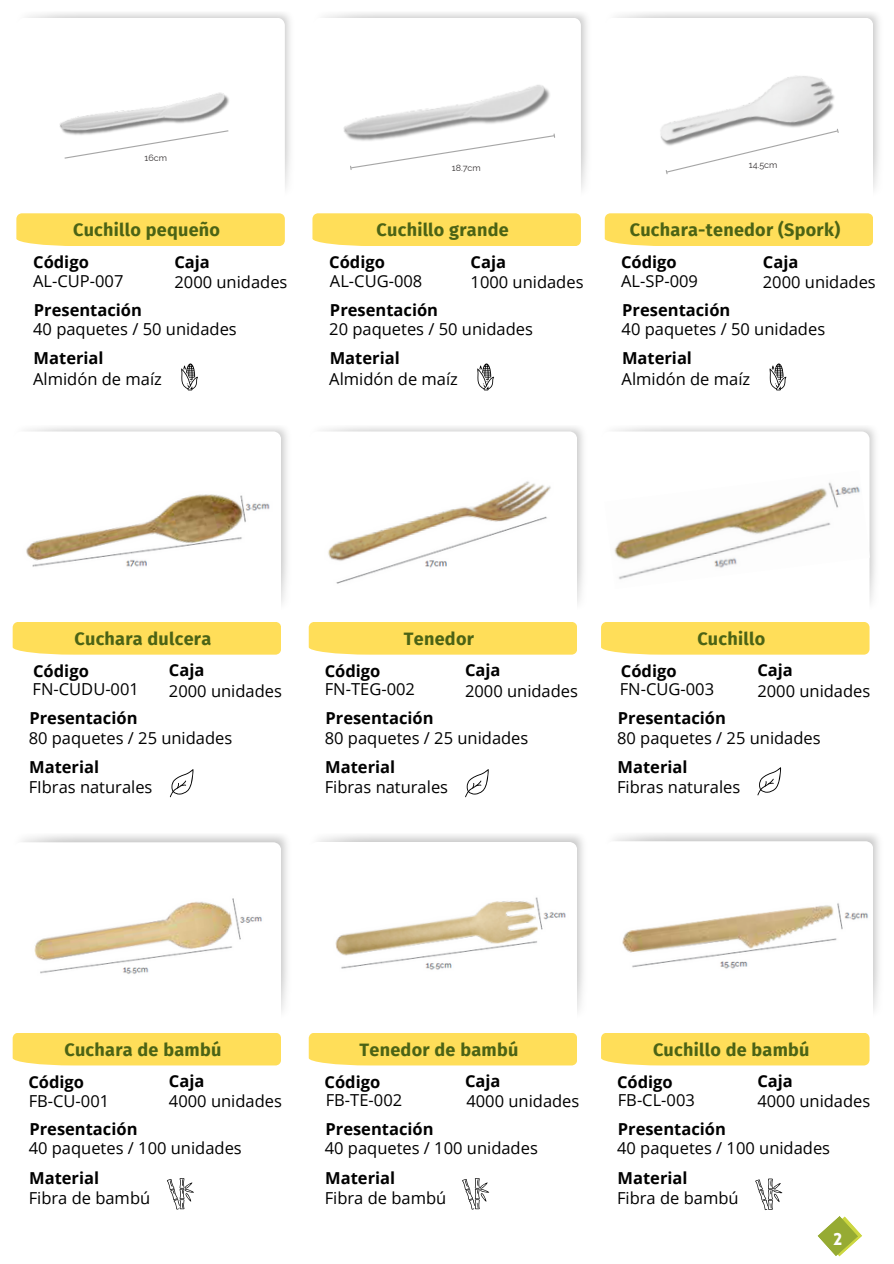
<style>
.page{position:relative;width:894px;height:1264px;background:#fff}
.page>*{position:absolute;margin:0;border:0;box-sizing:border-box;transform-origin:0 0}
.t1{font:700 18px "Fira Sans";letter-spacing:.015em;color:#4b6315}
.t2{font:900 16.8px "Lovelo";color:#fefdfd}
.t3{font:16.5px "Open Sans";color:#000}
.t4{font:700 16.5px "Open Sans";color:#000}
.t5{font:9px "Raleway";color:#393536}
</style>
<div class="page">
<div style="left:16px;top:213px;width:269px;height:33px;background:#ffde59"></div>
<svg style="left:181px;top:363px;width:17px;height:27px"></svg>
<div style="left:312px;top:213px;width:268px;height:33px;background:#ffde59"></div>
<svg style="left:477px;top:363px;width:17px;height:27px"></svg>
<div style="left:604px;top:213px;width:269px;height:33px;background:#ffde59"></div>
<svg style="left:769px;top:363px;width:17px;height:27px"></svg>
<svg style="left:18px;top:431px;width:263px;height:7px"></svg>
<div style="left:13px;top:622px;width:268px;height:32px;background:#ffde59"></div>
<svg style="left:314px;top:431px;width:263px;height:6px"></svg>
<div style="left:308px;top:622px;width:269px;height:32px;background:#ffde59"></div>
<img style="left:596px;top:425px;width:285px;height:185px;border-radius:8px">
<svg style="left:601px;top:431px;width:268px;height:179px"></svg>
<div style="left:601px;top:622px;width:268px;height:32px;background:#ffde59"></div>
<svg style="left:17px;top:842px;width:264px;height:6px"></svg>
<div style="left:13px;top:1033px;width:268px;height:32px;background:#ffde59"></div>
<div style="left:308px;top:1033px;width:269px;height:32px;background:#ffde59"></div>
<div style="left:601px;top:1033px;width:268px;height:32px;background:#ffde59"></div>
<img style="left:59px;top:92px;width:171px;height:40px">
<img style="left:660px;top:75px;width:175px;height:68px">
<img style="left:604px;top:470px;width:265px;height:119px">
<img style="left:327px;top:480px;width:224px;height:104px">
<img style="left:25px;top:493px;width:245px;height:75px">
<img style="left:34px;top:898px;width:229px;height:77px">
<img style="left:335px;top:897px;width:231px;height:73px">
<svg style="left:167px;top:1178px;width:27px;height:31px"></svg>
<svg style="left:462px;top:1178px;width:27px;height:31px"></svg>
<svg style="left:755px;top:1178px;width:27px;height:32px"></svg>
<svg style="left:170px;top:769px;width:23px;height:28px"></svg>
<svg style="left:465px;top:769px;width:23px;height:28px"></svg>
<svg style="left:757px;top:767px;width:23px;height:28px"></svg>
<svg style="left:664px;top:128px;width:175px;height:47px"></svg>
<svg style="left:63px;top:129px;width:166px;height:30px"></svg>
<svg style="left:817px;top:1216px;width:45px;height:40px"></svg>
<svg style="left:609px;top:841px;width:264px;height:6px"></svg>
<img style="left:622px;top:902px;width:247px;height:67px">
<img style="left:343px;top:84px;width:213px;height:86px">
<h2 class="t5" style="left:145px;top:152px;width:24px">16cm</h2>
<p class="t5" style="left:451px;top:162px;width:30px">18.7cm</p>
<h2 class="t5" style="left:748px;top:160px;width:30px">14.5cm</h2>
<h3 class="t1" style="left:73px;top:219px;width:148px">Cuchillo pequeño</h3>
<h2 class="t1" style="left:376px;top:219px;width:134px">Cuchillo grande</h2>
<p class="t1" style="left:629px;top:219px;width:212px">Cuchara-tenedor (Spork)</p>
<p class="t4" style="left:33px;top:251px;width:57px">Código</p>
<p class="t3" style="left:33px;top:269px;width:92px">AL-CUP-007</p>
<p class="t4" style="left:174px;top:250px;width:37px">Caja</p>
<p class="t3" style="left:174px;top:270px;width:114px">2000 unidades</p>
<h2 class="t4" style="left:329px;top:251px;width:57px">Código</h2>
<h3 class="t3" style="left:330px;top:269px;width:94px">AL-CUG-008</h3>
<h2 class="t4" style="left:470px;top:250px;width:37px">Caja</h2>
<h3 class="t3" style="left:470px;top:270px;width:114px">1000 unidades</h3>
<h2 class="t4" style="left:621px;top:251px;width:57px">Código</h2>
<h3 class="t3" style="left:621px;top:269px;width:78px">AL-SP-009</h3>
<h2 class="t4" style="left:762px;top:250px;width:37px">Caja</h2>
<h1 class="t3" style="left:762px;top:270px;width:114px">2000 unidades</h1>
<h2 class="t4" style="left:34px;top:298px;width:110px">Presentación</h2>
<h3 class="t4" style="left:34px;top:346px;width:71px">Material</h3>
<h2 class="t3" style="left:33px;top:317px;width:205px">40 paquetes / 50 unidades</h2>
<h3 class="t3" style="left:33px;top:367px;width:130px">Almidón de maíz</h3>
<h2 class="t4" style="left:330px;top:298px;width:110px">Presentación</h2>
<h1 class="t4" style="left:329px;top:346px;width:71px">Material</h1>
<h2 class="t3" style="left:329px;top:317px;width:205px">20 paquetes / 50 unidades</h2>
<h3 class="t3" style="left:329px;top:367px;width:130px">Almidón de maíz</h3>
<p class="t4" style="left:622px;top:298px;width:110px">Presentación</p>
<p class="t4" style="left:622px;top:346px;width:71px">Material</p>
<p class="t3" style="left:621px;top:317px;width:205px">40 paquetes / 50 unidades</p>
<h2 class="t3" style="left:621px;top:367px;width:130px">Almidón de maíz</h2>
<h2 class="t1" style="left:74px;top:628px;width:138px">Cuchara dulcera</h2>
<h1 class="t1" style="left:404px;top:628px;width:72px">Tenedor</h1>
<p class="t1" style="left:697px;top:628px;width:69px">Cuchillo</p>
<h2 class="t4" style="left:33px;top:659px;width:57px">Código</h2>
<h2 class="t3" style="left:33px;top:678px;width:108px">FN-CUDU-001</h2>
<p class="t4" style="left:169px;top:658px;width:37px">Caja</p>
<p class="t3" style="left:169px;top:679px;width:114px">2000 unidades</p>
<p class="t4" style="left:324px;top:659px;width:57px">Código</p>
<p class="t3" style="left:325px;top:678px;width:92px">FN-TEG-002</p>
<h2 class="t4" style="left:465px;top:658px;width:37px">Caja</h2>
<h3 class="t3" style="left:465px;top:679px;width:114px">2000 unidades</h3>
<h2 class="t4" style="left:620px;top:659px;width:57px">Código</h2>
<h2 class="t3" style="left:619px;top:678px;width:96px">FN-CUG-003</h2>
<h2 class="t4" style="left:757px;top:658px;width:37px">Caja</h2>
<h1 class="t3" style="left:757px;top:679px;width:114px">2000 unidades</h1>
<h3 class="t4" style="left:29px;top:706px;width:110px">Presentación</h3>
<h2 class="t4" style="left:29px;top:755px;width:71px">Material</h2>
<h3 class="t3" style="left:29px;top:726px;width:205px">80 paquetes / 25 unidades</h3>
<p class="t3" style="left:29px;top:775px;width:125px">FIbras naturales</p>
<h2 class="t4" style="left:325px;top:706px;width:110px">Presentación</h2>
<h3 class="t4" style="left:325px;top:755px;width:71px">Material</h3>
<h2 class="t3" style="left:325px;top:726px;width:205px">80 paquetes / 25 unidades</h2>
<h3 class="t3" style="left:325px;top:775px;width:125px">Fibras naturales</h3>
<h2 class="t4" style="left:617px;top:706px;width:110px">Presentación</h2>
<p class="t4" style="left:617px;top:755px;width:71px">Material</p>
<p class="t3" style="left:617px;top:726px;width:205px">80 paquetes / 25 unidades</p>
<h2 class="t3" style="left:617px;top:775px;width:125px">Fibras naturales</h2>
<h1 class="t1" style="left:64px;top:1038px;width:158px">Cuchara de bambú</h1>
<h3 class="t1" style="left:359px;top:1038px;width:160px">Tenedor de bambú</h3>
<h1 class="t1" style="left:652px;top:1038px;width:158px">Cuchillo de bambú</h1>
<h3 class="t4" style="left:28px;top:1070px;width:57px">Código</h3>
<h2 class="t3" style="left:29px;top:1089px;width:82px">FB-CU-001</h2>
<h3 class="t4" style="left:169px;top:1069px;width:37px">Caja</h3>
<h2 class="t3" style="left:169px;top:1089px;width:114px">4000 unidades</h2>
<h2 class="t4" style="left:324px;top:1070px;width:57px">Código</h2>
<h2 class="t3" style="left:326px;top:1088px;width:78px">FB-TE-002</h2>
<p class="t4" style="left:465px;top:1069px;width:37px">Caja</p>
<p class="t3" style="left:466px;top:1089px;width:114px">4000 unidades</p>
<p class="t4" style="left:617px;top:1070px;width:57px">Código</p>
<p class="t3" style="left:617px;top:1088px;width:79px">FB-CL-003</p>
<h2 class="t4" style="left:757px;top:1069px;width:37px">Caja</h2>
<h3 class="t3" style="left:757px;top:1089px;width:114px">4000 unidades</h3>
<h3 class="t4" style="left:29px;top:1117px;width:110px">Presentación</h3>
<h2 class="t4" style="left:29px;top:1166px;width:71px">Material</h2>
<h3 class="t3" style="left:29px;top:1136px;width:214px">40 paquetes / 100 unidades</h3>
<h2 class="t3" style="left:29px;top:1186px;width:123px">Fibra de bambú</h2>
<p class="t4" style="left:325px;top:1117px;width:110px">Presentación</p>
<h2 class="t4" style="left:325px;top:1166px;width:71px">Material</h2>
<h3 class="t3" style="left:325px;top:1136px;width:214px">40 paquetes / 100 unidades</h3>
<p class="t3" style="left:325px;top:1186px;width:123px">Fibra de bambú</p>
<h2 class="t4" style="left:617px;top:1117px;width:110px">Presentación</h2>
<h3 class="t4" style="left:617px;top:1166px;width:71px">Material</h3>
<h2 class="t3" style="left:617px;top:1136px;width:214px">40 paquetes / 100 unidades</h2>
<h3 class="t3" style="left:617px;top:1186px;width:123px">Fibra de bambú</h3>
<h1 class="t2" style="left:833px;top:1232px;width:10px">2</h1>
</div>
